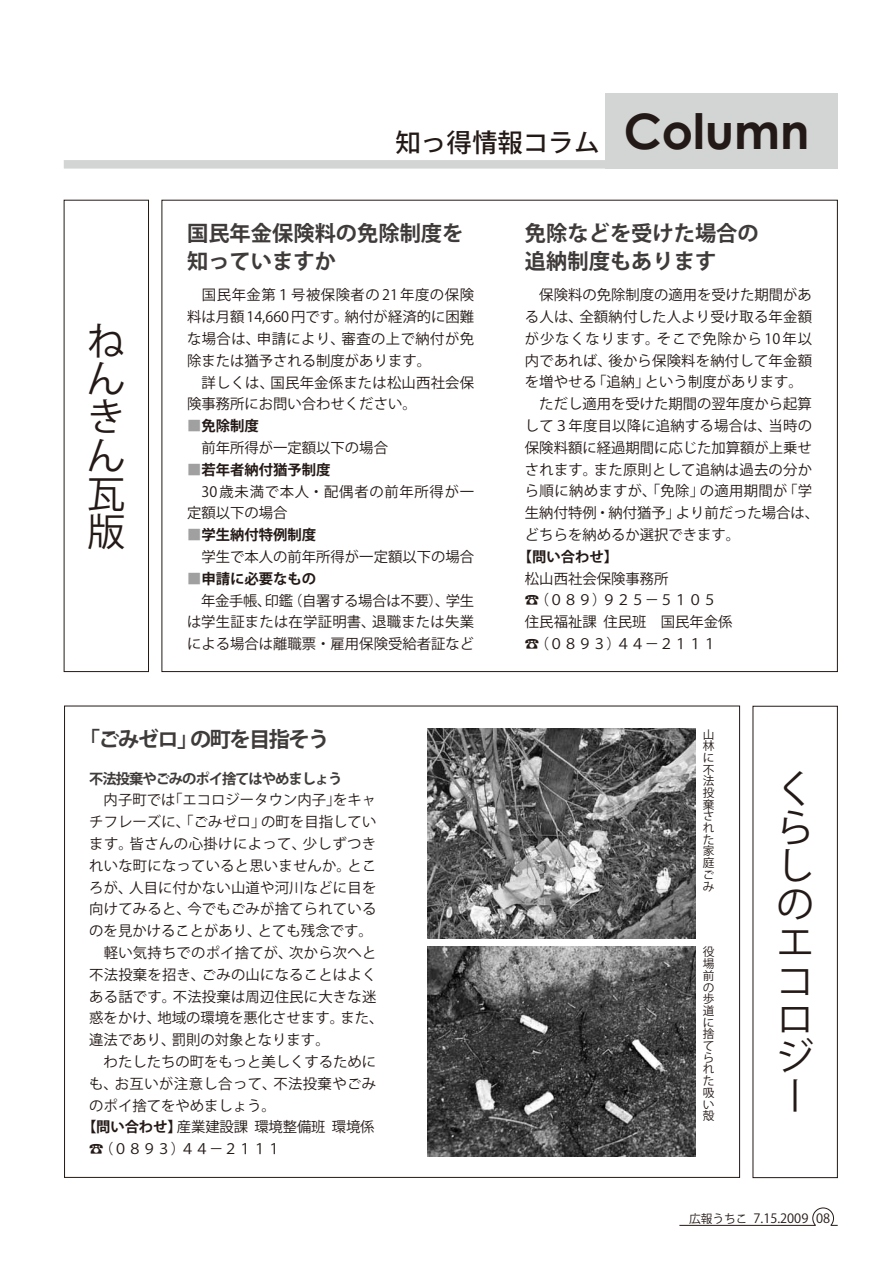
<style>
.page{position:relative;width:893px;height:1263px;background:#fff}
.page>*{position:absolute;margin:0;border:0;box-sizing:border-box;transform-origin:0 0}
.t1{font:700 48.9px "Century Gothic";color:#231916}
.t2{font:38.25px/38.2px "Koz Go Pro";color:#231916;text-align:justify}
.t3{font:500 25.5px "Koz Go Pro";color:#231916}
.t4{font:700 21.3px/27.6px "Koz Go Pro";color:#3f3b3a}
.t5{font:700 21.3px "Koz Go Pro";letter-spacing:-.075em;color:#3f3b3a}
.t6{font:14.4px/21.8px "Koz Go Pro";color:#231916}
.t7{font:14.4px/21.8px "Koz Go Pro";letter-spacing:.03em;color:#231916}
.t8{font:14.4px/21.8px "Koz Go Pro";letter-spacing:.05em;color:#231916}
.t9{font:14.4px/21.8px "Koz Go Pro";letter-spacing:.035em;color:#231916;text-align:right}
.t10{font:700 14.4px "Koz Go Pro";color:#231916}
.t11{font:700 14.4px "Koz Go Pro";letter-spacing:-.075em;color:#3f3b3a}
.t12{font:14.4px "Koz Go Pro";letter-spacing:-.02em;color:#231916}
.t13{font:14.4px "Koz Go Pro";letter-spacing:.055em;color:#231916}
.t14{font:12.75px "Koz Go Pro";color:#231916}
.t15{font:11.7px/11.7px "Koz Go Pro";color:#231916;text-align:justify}
.s1{color:#a0a0a1}
.s2{font-weight:700}
.s3{font-weight:400;color:#a0a0a1}
</style>
<div class="page">
<div style="left:64px;top:160px;width:541px;height:9px;background:#d3d4d4"></div>
<div style="left:605px;top:94px;width:233px;height:75px;background:#d3d4d4"></div>
<div style="left:64px;top:200px;width:85px;height:472px;border:1px solid #231916"></div>
<div style="left:753px;top:706px;width:85px;height:472px;border:1px solid #231916"></div>
<img style="left:427px;top:946px;width:268px;height:211px">
<img style="left:427px;top:728px;width:268px;height:211px">
<hr style="left:679px;top:1225px;width:136px;height:1px;background:#231916">
<svg style="left:812px;top:1207px;width:26px;height:19px"></svg>
<h3 class="t3" style="left:395px;top:127px;width:206px">知っ得情報コラム</h3>
<h1 class="t1" style="left:624px;top:100px;width:187px">Column</h1>
<h2 class="t2" style="left:87px;top:323px;width:39px">ねんきん瓦版</h2>
<h3 class="t4" style="left:187px;top:221px;width:278px">国民年金保険料の免除制度を知っていますか</h3>
<p class="t9" style="left:187px;top:285px;width:288px">　国民年金第１号被保険者の21 年度の保険納付が経済的に困難</p>
<p class="t7" style="left:342px;top:306px;width:134px;text-indent:-155px">料は月額14,660 円です。<br>審査の上で納付が免</p>
<p class="t6" style="left:187px;top:328px;width:75px">な場合は、</p>
<p class="t6" style="left:187px;top:350px;width:245px">除または猶予される制度があります。</p>
<p class="t6" style="left:271px;top:372px;width:205px">国民年金係または松山西社会保</p>
<p class="t6" style="left:257px;top:328px;width:89px">申請により、</p>
<p class="t6" style="left:187px;top:372px;width:231px">　詳しくは、<br>険事務所にお問い合わせください。</p>
<p class="t6" style="left:187px;top:415px;width:202px"><span class="s1">■</span><span class="s2">免除制度<br></span>　前年所得が一定額以下の場合</p>
<p class="t8" style="left:187px;top:459px;width:288px"><span class="s1">■</span><span class="s2">若年者納付猶予制度<br></span>　30歳未満で本人・配偶者の前年所得が一定額以下の場合</p>
<p class="t6" style="left:187px;top:524px;width:289px"><span class="s1">■</span><span class="s2">学生納付特例制度<br></span>　学生で本人の前年所得が一定額以下の場合</p>
<p class="t10" style="left:187px;top:569px;width:131px"><span class="s3">■</span>申請に必要なもの</p>
<p class="t6" style="left:446px;top:590px;width:30px">学生</p>
<p class="t6" style="left:187px;top:590px;width:86px">　年金手帳、</p>
<p class="t12" style="left:288px;top:591px;width:163px">（自署する場合は不要）、</p>
<p class="t6" style="left:265px;top:590px;width:30px">印鑑</p>
<p class="t6" style="left:187px;top:611px;width:289px">は学生証または在学証明書、<br>による場合は離職票・雇用保険受給者証など</p>
<p class="t6" style="left:372px;top:611px;width:103px">退職または失業</p>
<h3 class="t4" style="left:79px;top:727px;width:121px">「ごみゼロ」</h3>
<h3 class="t5" style="left:190px;top:725px;width:141px">の町を目指そう</h3>
<p class="t11" style="left:89px;top:769px;width:255px">不法投棄やごみのポイ捨てはやめましょう</p>
<p class="t6" style="left:333px;top:790px;width:45px">をキャ</p>
<p class="t6" style="left:168px;top:790px;width:174px">「エコロジータウン内子」</p>
<p class="t6" style="left:89px;top:790px;width:88px">　内子町では</p>
<p class="t6" style="left:89px;top:811px;width:178px">チフレーズに、「ごみゼロ」</p>
<p class="t6" style="left:261px;top:811px;width:117px">の町を目指してい</p>
<p class="t6" style="left:303px;top:833px;width:75px">少しずつき</p>
<p class="t7" style="left:130px;top:833px;width:178px">皆さんの心掛けによって、</p>
<p class="t6" style="left:89px;top:833px;width:45px">ます。</p>
<p class="t6" style="left:129px;top:855px;width:249px;text-indent:-40px">れいな町になっていると思いませんか。<br>人目に付かない山道や河川などに目を</p>
<p class="t6" style="left:347px;top:855px;width:30px">とこ</p>
<p class="t6" style="left:89px;top:877px;width:45px">ろが、</p>
<p class="t6" style="left:187px;top:899px;width:190px">今でもごみが捨てられている</p>
<p class="t6" style="left:89px;top:899px;width:103px">向けてみると、</p>
<p class="t6" style="left:89px;top:920px;width:174px">のを見かけることがあり、</p>
<p class="t6" style="left:258px;top:920px;width:116px">とても残念です。</p>
<p class="t6" style="left:202px;top:942px;width:176px;text-indent:-113px">　軽い気持ちでのポイ捨てが、<br>ごみの山になることはよく</p>
<p class="t6" style="left:289px;top:942px;width:89px">次から次へと</p>
<p class="t6" style="left:173px;top:964px;width:205px;text-indent:-84px">不法投棄を招き、<br>不法投棄は周辺住民に大きな迷</p>
<p class="t6" style="left:89px;top:986px;width:88px">ある話です。</p>
<p class="t6" style="left:157px;top:1008px;width:188px">地域の環境を悪化させます。</p>
<p class="t6" style="left:89px;top:1008px;width:73px">惑をかけ、</p>
<p class="t6" style="left:340px;top:1008px;width:45px">また、</p>
<p class="t6" style="left:172px;top:1029px;width:159px">罰則の対象となります。</p>
<p class="t6" style="left:89px;top:1029px;width:88px">違法であり、</p>
<p class="t6" style="left:89px;top:1051px;width:289px">　わたしたちの町をもっと美しくするために</p>
<p class="t7" style="left:273px;top:1073px;width:104px">不法投棄やごみ</p>
<p class="t7" style="left:115px;top:1073px;width:163px">お互いが注意し合って、</p>
<p class="t6" style="left:89px;top:1073px;width:30px">も、</p>
<p class="t6" style="left:89px;top:1095px;width:188px">のポイ捨てをやめましょう。</p>
<p class="t6" style="left:177px;top:1117px;width:199px">産業建設課環境整備班環境係</p>
<p class="t10" style="left:82px;top:1118px;width:101px">【問い合わせ】</p>
<p class="t6" style="left:99px;top:1138px;width:88px">)０８９３(</p>
<p class="t6" style="left:89px;top:1138px;width:16px">☎</p>
<p class="t6" style="left:181px;top:1138px;width:102px">４４－２１１１</p>
<h3 class="t4" style="left:525px;top:221px;width:235px">免除などを受けた場合の追納制度もあります</h3>
<p class="t6" style="left:525px;top:284px;width:289px;text-align:right">　保険料の免除制度の適用を受けた期間があ全額納付した人より受け取る年金額</p>
<p class="t6" style="left:525px;top:306px;width:59px">る人は、</p>
<p class="t6" style="left:608px;top:328px;width:205px;text-indent:-84px">が少なくなります。<br>後から保険料を納付して年金額</p>
<p class="t13" style="left:657px;top:329px;width:157px">そこで免除から10年以</p>
<p class="t6" style="left:525px;top:350px;width:88px">内であれば、</p>
<p class="t6" style="left:645px;top:372px;width:159px">という制度があります。</p>
<p class="t6" style="left:592px;top:372px;width:59px">「追納」</p>
<p class="t6" style="left:525px;top:372px;width:73px">を増やせる</p>
<p class="t6" style="left:525px;top:393px;width:289px">　ただし適用を受けた期間の翌年度から起算</p>
<p class="t6" style="left:769px;top:415px;width:45px">当時の</p>
<p class="t6" style="left:525px;top:415px;width:248px">して３年度目以降に追納する場合は、</p>
<p class="t6" style="left:525px;top:437px;width:289px">保険料額に経過期間に応じた加算額が上乗せ</p>
<p class="t6" style="left:594px;top:459px;width:220px">また原則として追納は過去の分か</p>
<p class="t6" style="left:525px;top:459px;width:74px">されます。</p>
<p class="t6" style="left:676px;top:481px;width:145px;text-indent:-151px">ら順に納めますが、「免除」<br>より前だった場合は、</p>
<p class="t6" style="left:700px;top:481px;width:89px">の適用期間が</p>
<p class="t6" style="left:783px;top:481px;width:31px">「学</p>
<p class="t6" style="left:525px;top:502px;width:217px">生納付特例・納付猶予」<br>どちらを納めるか選択できます。</p>
<p class="t10" style="left:518px;top:547px;width:102px">【問い合わせ【</p>
<p class="t6" style="left:602px;top:568px;width:116px;text-indent:-77px">松山西社会保険事務所<br>９２５－５１０５</p>
<p class="t6" style="left:535px;top:590px;width:73px">)０８９(</p>
<p class="t6" style="left:525px;top:590px;width:16px">☎</p>
<p class="t6" style="left:603px;top:611px;width:131px">住民班　国民年金係</p>
<p class="t6" style="left:525px;top:611px;width:73px">住民福祉課</p>
<p class="t6" style="left:535px;top:633px;width:88px">)０８９３(</p>
<p class="t6" style="left:525px;top:633px;width:16px">☎</p>
<p class="t6" style="left:616px;top:633px;width:102px">４４－２１１１</p>
<p class="t15" style="left:703px;top:729px;width:13px">山林に不法投棄された家庭ごみ</p>
<p class="t15" style="left:703px;top:947px;width:13px">役場前の歩道に捨てられた吸い殻</p>
<h2 class="t2" style="left:776px;top:771px;width:38px;text-align:left">くらしのエコロジー</h2>
<p class="t15" style="left:689px;top:1213px;width:60px">広報うちこ</p>
<p class="t14" style="left:754px;top:1210px;width:56px">7.15.2009</p>
<p class="t14" style="left:816px;top:1209px;width:16px">08</p>
</div>
